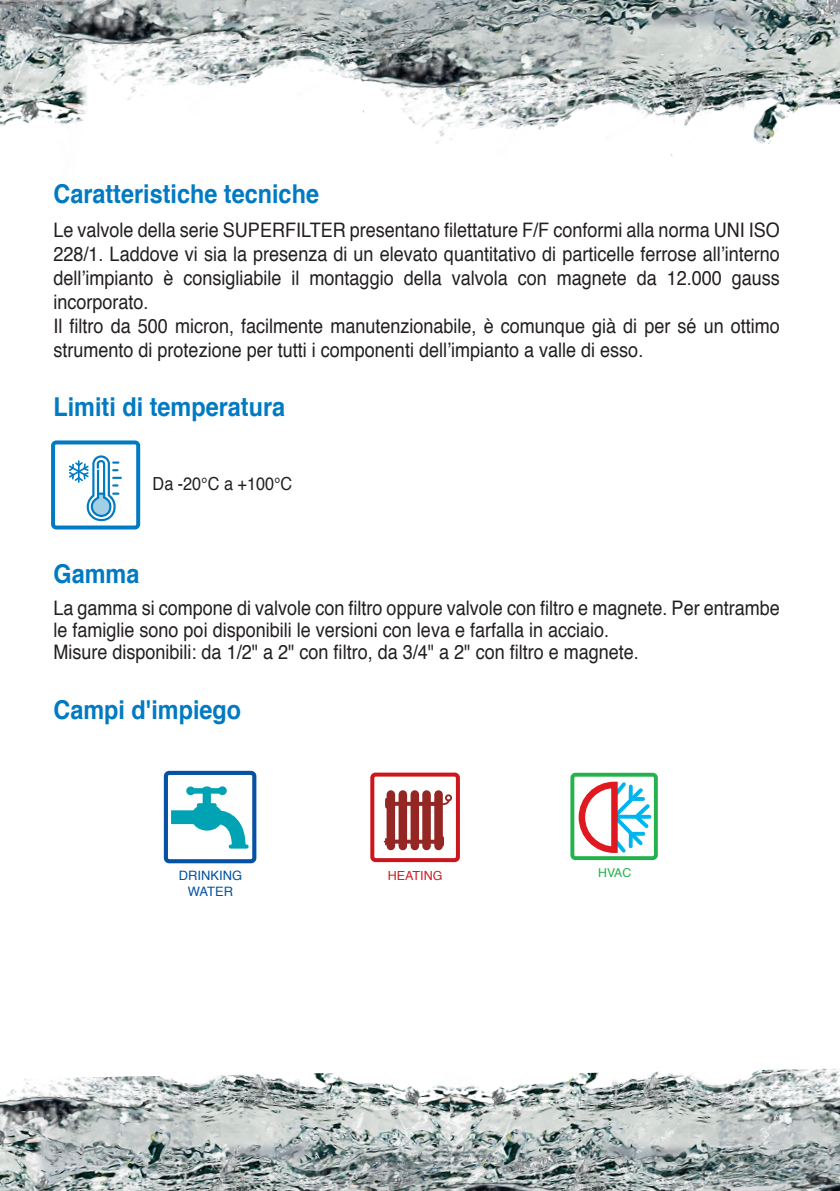
<style>
.page{position:relative;width:840px;height:1191px;background:#fff}
.page>*{position:absolute;margin:0;border:0;box-sizing:border-box;transform-origin:0 0}
.t1{font:700 26px "Helvetica";color:#007ac2;scale:.9 1}
.t2{font:20px/24px "Helvetica";color:#231f20;scale:.9 1}
.t3{font:18px "Helvetica";color:#231f20;scale:.9 1}
.t4{font:13px/15.6px "Helvetica";color:#0352a0;text-align:center}
.t5{font:12.6px "Helvetica";color:#cd2026}
.t6{font:12.2px "Helvetica";color:#21b14b}
</style>
<div class="page">
<img style="left:0;top:0;width:839px;height:156px">
<svg style="left:163px;top:803px;width:86px;height:56px"></svg>
<div style="left:195px;top:807px;width:23px;height:19px;background:#00a3b3;border-radius:50%"></div>
<div style="left:191px;top:803px;width:32px;height:27px;border:8px solid #00a3b3;border-radius:50%"></div>
<div style="left:202px;top:791px;width:9px;height:14px;background:#00a3b3"></div>
<div style="left:193px;top:788px;width:27px;height:5px;background:#00a3b3"></div>
<hr style="left:230px;top:844px;width:16px;height:4px;background:#00a3b3">
<div style="left:202px;top:786px;width:10px;height:8px;border:2px solid #00a3b3;border-radius:50%"></div>
<div style="left:186px;top:786px;width:9px;height:9px;border:4px solid #00a3b3;border-radius:50%"></div>
<div style="left:218px;top:786px;width:9px;height:9px;border:4px solid #00a3b3;border-radius:50%"></div>
<hr style="left:199px;top:803px;width:15px;height:4px;background:#00a3b3">
<div style="left:164px;top:771px;width:92px;height:92px;border:4px solid #0551a4;border-radius:3px"></div>
<div style="left:370px;top:772px;width:89px;height:90px;border:4px solid #cd151d;border-radius:3px"></div>
<div style="left:386px;top:794px;width:9px;height:52px;background:#942723"></div>
<div style="left:398px;top:794px;width:9px;height:52px;background:#942723"></div>
<div style="left:410px;top:794px;width:9px;height:52px;background:#942723"></div>
<div style="left:422px;top:794px;width:8px;height:52px;background:#942723"></div>
<div style="left:434px;top:794px;width:8px;height:52px;background:#942723"></div>
<div style="left:393px;top:801px;width:44px;height:5px;background:#942723"></div>
<hr style="left:394px;top:839px;width:44px;height:4px;background:#942723">
<svg style="left:442px;top:838px;width:2px;height:6px"></svg>
<div style="left:445px;top:794px;width:7px;height:7px;border:2px solid #942723;border-radius:50%"></div>
<svg style="left:442px;top:798px;width:8px;height:8px"></svg>
<div style="left:570px;top:772px;width:87px;height:88px;border:4px solid #23b24b;border-radius:3px"></div>
<svg style="left:575px;top:778px;width:78px;height:78px"></svg>
<svg style="left:51px;top:440px;width:89px;height:89px"></svg>
<img style="left:0;top:1068px;width:839px;height:123px">
<img style="left:0;top:1110px;width:45px;height:81px">
<h1 class="t1" style="left:53px;top:173px;width:296px">Caratteristiche tecniche</h1>
<p class="t2" style="left:53px;top:218px;width:808px">Le valvole della serie SUPERFILTER presentano filettature F/F conformi alla norma UNI ISO 228/1. Laddove vi sia la presenza di un elevato quantitativo di particelle ferrose all’interno dell’impianto è consigliabile il montaggio della valvola con magnete da 12.000 gauss incorporato.<br>Il filtro da 500 micron, facilmente manutenzionabile, è comunque già di per sé un ottimo strumento di protezione per tutti i componenti dell’impianto a valle di esso.</p>
<h1 class="t1" style="left:53px;top:386px;width:259px">Limiti di temperatura</h1>
<p class="t3" style="left:152px;top:470px;width:156px">Da -20°C a +100°C</p>
<h1 class="t1" style="left:53px;top:553px;width:97px">Gamma</h1>
<p class="t2" style="left:53px;top:598px;width:808px;line-height:22px">La gamma si compone di valvole con filtro oppure valvole con filtro e magnete. Per entrambe le famiglie sono poi disponibili le versioni con leva e farfalla in acciaio.<br>Misure disponibili: da 1/2" a 2" con filtro, da 3/4" a 2" con filtro e magnete.</p>
<h1 class="t1" style="left:53px;top:688px;width:210px">Campi d'impiego</h1>
<p class="t4" style="left:179px;top:868px;width:65px">DRINKING<br>WATER</p>
<p class="t5" style="left:387px;top:865px;width:56px">HEATING</p>
<p class="t6" style="left:598px;top:863px;width:35px">HVAC</p>
</div>
